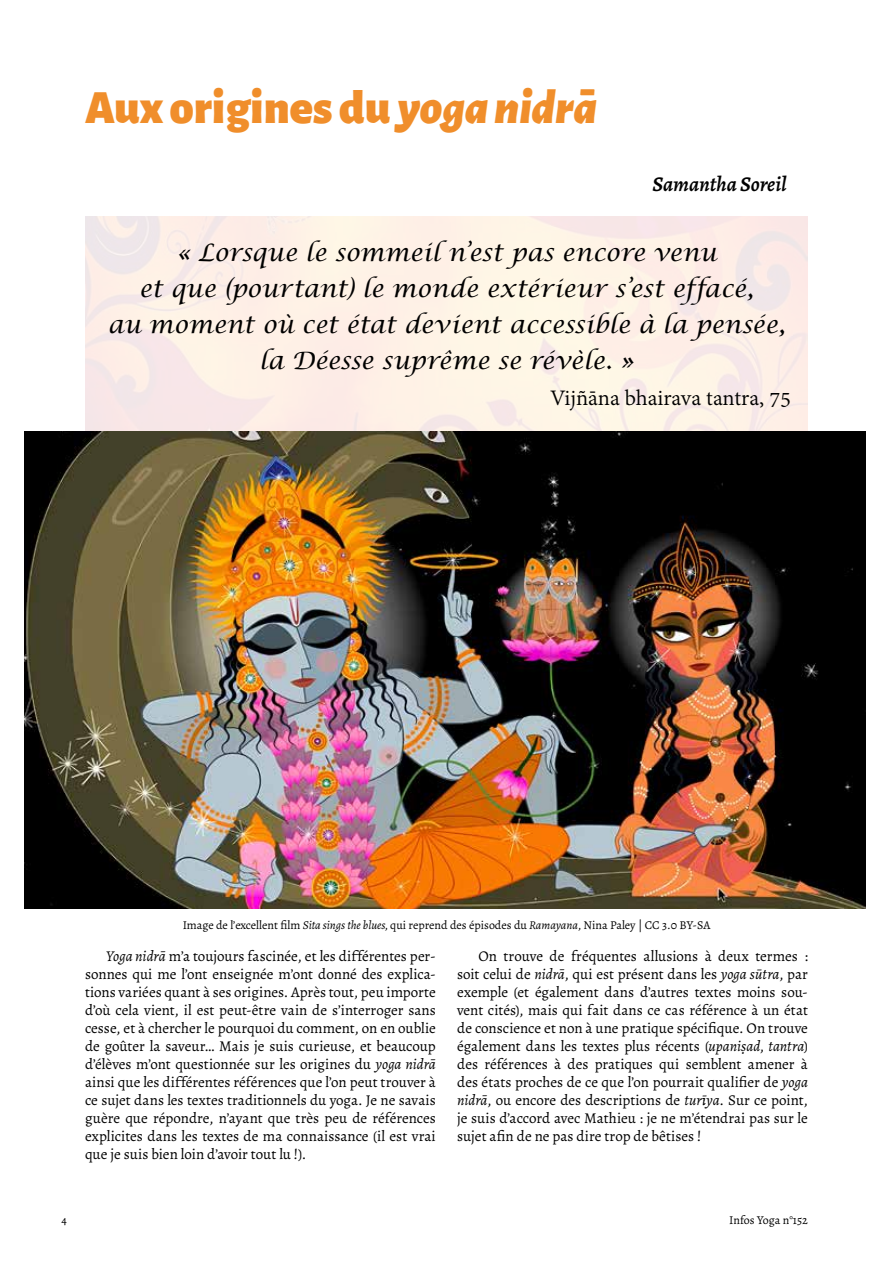
<style>
.page{position:relative;width:893px;height:1263px;background:#fff}
.page>*{position:absolute;margin:0;border:0;box-sizing:border-box;transform-origin:0 0}
.Auteur{font:900 48px "Alegreya Sans";color:#f08e2b}
.t1{font:italic 24px/36px "Lucida Calligraphy";letter-spacing:.005em;color:#000;text-align:center}
.t2{font:24px "Adobe Gurmukhi";color:#000}
.Auteur-2{font:italic 600 21px "Alegreya";color:#000}
.Corps_de_texte{font:15px/18px "Alegreya";color:#000;text-align:justify}
.t3{font:12px "Alegreya";color:#000}
.s1{font-style:italic}
</style>
<div class="page">
<img style="left:24px;top:432px;width:841px;height:477px">
<p class="Auteur" style="left:85px;top:69px;width:514px">Aux origines du <span class="s1">yoga nidrā</span></p>
<p class="Auteur-2" style="left:653px;top:169px;width:136px">Samantha Soreil</p>
<p class="t1" style="left:108px;top:236px;width:679px">« Lorsque le sommeil n’est pas encore venu<br>et que (pourtant) le monde extérieur s’est effacé,<br>au moment où cet état devient accessible à la pensée, la Déesse suprême se révèle. »</p>
<p class="t2" style="left:550px;top:385px;width:242px">Vijñāna bhairava tantra, 75</p>
<p class="t3" style="left:183px;top:918px;width:529px">Image de l’excellent film <span class="s1">Sita sings the blues,</span> qui reprend des épisodes du <span class="s1">Ramayana</span>, Nina Paley | CC 3.0 BY-SA</p>
<p class="Corps_de_texte" style="left:85px;top:947px;width:352px;text-indent:21px"><span class="s1">Yoga nidrā</span> m’a toujours fascinée, et les différentes per&shy;sonnes qui me l’ont enseignée m’ont donné des explica&shy;tions variées quant à ses origines. Après tout, peu importe d’où cela vient, il est peut-être vain de s’interroger sans cesse, et à chercher le pourquoi du comment, on en oublie de goûter la saveur… Mais je suis curieuse, et beaucoup d’élèves m’ont questionnée sur les origines du <span class="s1">yoga nidrā </span>ainsi que les différentes références que l’on peut trouver à ce sujet dans les textes traditionnels du yoga. Je ne savais guère que répondre, n’ayant que très peu de références explicites dans les textes de ma connaissance (il est vrai que je suis bien loin d’avoir tout lu !).</p>
<p class="Corps_de_texte" style="left:457px;top:947px;width:352px;text-indent:21px">On trouve de fréquentes allusions à deux termes : soit celui de <span class="s1">nidrā</span>, qui est présent dans les <span class="s1">yoga sūtra</span>, par exemple (et également dans d’autres textes moins sou&shy;vent cités), mais qui fait dans ce cas référence à un état de conscience et non à une pratique spécifique. On trouve également dans les textes plus récents (<span class="s1">upaniṣad, tantra</span>) des références à des pratiques qui semblent amener à des états proches de ce que l’on pourrait qualifier de <span class="s1">yoga nidrā</span>, ou encore des descriptions de <span class="s1">turīya</span>. Sur ce point, je suis d’accord avec Mathieu : je ne m’étendrai pas sur le sujet afin de ne pas dire trop de bêtises !</p>
<p class="t3" style="left:62px;top:1212px;width:7px">4</p>
<p class="t3" style="left:729px;top:1212px;width:80px">Infos Yoga n°152</p>
</div>
